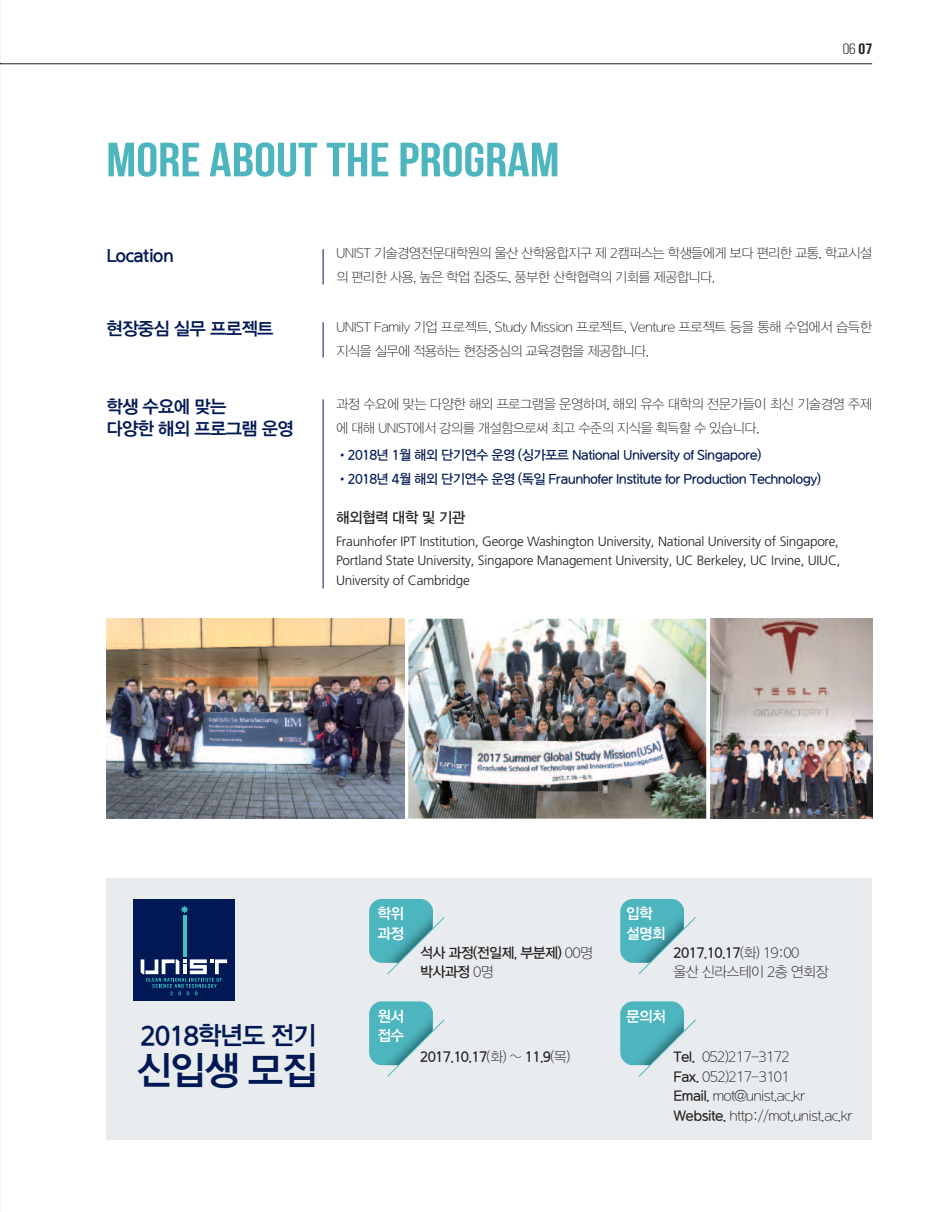
<style>
.page{position:relative;width:936px;height:1212px;background:#fff}
.page>*{position:absolute;margin:0;border:0;box-sizing:border-box;transform-origin:0 0}
.t1{font:700 48px "Bebas Neue";color:#4db5be;scale:1.15 1}
.t2{font:39px "DX Ngo Std 40";color:#001954}
.t3{font:25.5px "DX Ngo Std 40";color:#001954}
.t4{font:18px/22.5px "DX Ngo Std 40";letter-spacing:-.04em;color:#001954}
.t5{font:15px/19.5px "DX Ngo Std 40";letter-spacing:-.04em;color:#fff}
.t6{font:15px "DX Ngo Std 30";letter-spacing:-.05em;color:#231f20}
.t7{font:15px "Bebas Neue";color:#231f20;scale:1.15 1}
.t8{font:14.25px/19.5px "DX Ngo Std 10";letter-spacing:-.05em;color:#231f20}
.t9{font:14.25px/19.5px "DX Ngo Std 30";letter-spacing:-.05em;color:#231f20}
.t10{font:13.5px/24px "DX Ngo Std 10";letter-spacing:-.05em;color:#231f20}
.t11{font:300 13.5px/19.5px "Frutiger LT Std";letter-spacing:-.015em;color:#231f20}
.t12{font:13.5px "DX Ngo Std 30";letter-spacing:-.05em;color:#001954}
.s1{font-weight:700}
.s2{font-size:27px}
.s3{font-family:"DX Ngo Std 10"}
.s4{font-family:"DX Ngo Std 30"}
</style>
<div class="page">
<div style="left:106px;top:878px;width:766px;height:262px;background:#e9ecee"></div>
<img style="left:408px;top:619px;width:298px;height:200px">
<img style="left:106px;top:619px;width:298px;height:200px">
<div style="left:369px;top:899px;width:64px;height:64px;background:#4db5be;border-radius:13px"></div>
<div style="left:133px;top:899px;width:102px;height:102px;background:#001954"></div>
<svg style="left:180px;top:905px;width:9px;height:9px"></svg>
<hr style="left:183px;top:915px;width:3px;height:42px;background:#41c1c2">
<svg style="left:141px;top:959px;width:86px;height:36px"></svg>
<hr style="left:0;top:64px;width:872px;height:1px;background:#231f20">
<hr style="left:323px;top:249px;width:1px;height:36px;background:#001954">
<hr style="left:323px;top:322px;width:1px;height:35px;background:#001954">
<hr style="left:323px;top:399px;width:1px;height:189px;background:#001954">
<div style="left:369px;top:1001px;width:64px;height:64px;background:#4db5be;border-radius:13px"></div>
<div style="left:620px;top:899px;width:64px;height:64px;background:#4db5be;border-radius:13px"></div>
<div style="left:620px;top:1001px;width:64px;height:64px;background:#4db5be;border-radius:13px"></div>
<svg style="left:387px;top:917px;width:58px;height:58px"></svg>
<svg style="left:387px;top:1019px;width:58px;height:58px"></svg>
<svg style="left:638px;top:1019px;width:58px;height:58px"></svg>
<svg style="left:638px;top:916px;width:58px;height:59px"></svg>
<hr style="left:0;top:0;width:1px;height:64px;background:#d1d2d4">
<hr style="left:0;top:64px;width:1px;height:1148px;background:#d1d2d4">
<img style="left:710px;top:619px;width:162px;height:200px">
<h1 class="t1" style="left:106px;top:132px;width:395px">MORE ABOUTTHE PROGRAM</h1>
<p class="t7" style="left:842px;top:40px;width:27px">06 <span class="s1">07</span></p>
<h3 class="t4" style="left:106px;top:245px;width:69px">Location</h3>
<p class="t10" style="left:336px;top:242px;width:537px">UNIST 기술경영전문대학원의 울산 산학융합지구 제 2캠퍼스는 학생들에게 보다 편리한 교통, 학교시설 의 편리한 사용, 높은 학업 집중도, 풍부한 산학협력의 기회를 제공합니다.</p>
<h3 class="t4" style="left:106px;top:319px;width:169px">현장중심 실무 프로젝트</h3>
<p class="t10" style="left:336px;top:315px;width:537px">UNIST Family 기업 프로젝트, Study Mission 프로젝트, Venture 프로젝트 등을 통해 수업에서 습득한 지식을 실무에 적용하는 현장중심의 교육경험을 제공합니다.</p>
<h3 class="t4" style="left:106px;top:396px;width:189px">학생 수요에 맞는<br>다양한 해외 프로그램 운영</h3>
<p class="t10" style="left:336px;top:393px;width:537px">과정 수요에 맞는 다양한 해외 프로그램을 운영하며, 해외 유수 대학의 전문가들이 최신 기술경영 주제 에 대해 UNIST에서 강의를 개설함으로써 최고 수준의 지식을 획득할 수 있습니다.</p>
<p class="t12" style="left:336px;top:448px;width:426px">•2018년 1월 해외 단기연수 운영 (싱가포르 National University of Singapore)</p>
<p class="t12" style="left:336px;top:472px;width:486px">•2018년 4월 해외 단기연수 운영 (독일 Fraunhofer Institute for Production Technology)</p>
<p class="t6" style="left:336px;top:510px;width:131px">해외협력 대학 및 기관</p>
<p class="t11" style="left:336px;top:532px;width:506px">Fraunhofer IPT Institution, George Washington University, National University of Singapore,<br>Portland State University, Singapore Management University, UC Berkeley, UC Irvine, UIUC,<br>University of Cambridge</p>
<h3 class="t3" style="left:140px;top:1023px;width:177px"><span class="s2">2018</span>학년도 전기</h3>
<h2 class="t2" style="left:136px;top:1050px;width:182px">신입생 모집</h2>
<p class="t5" style="left:377px;top:905px;width:28px">학위 과정</p>
<p class="t5" style="left:377px;top:1007px;width:28px">원서 접수</p>
<p class="t9" style="left:420px;top:943px;width:174px">석사 과정(전일제, 부분제) <span class="s3">00명 </span>박사과정 <span class="s3">0명</span></p>
<p class="t9" style="left:420px;top:1048px;width:152px">2017.10.17<span class="s3">(화) ~</span> 11.9<span class="s3">(목)</span></p>
<p class="t5" style="left:626px;top:905px;width:41px">입학 설명회</p>
<p class="t9" style="left:673px;top:943px;width:127px">2017.10.17<span class="s3">(화) 19:00</span></p>
<p class="t8" style="left:673px;top:963px;width:156px">울산 신라스테이 2층 연회장</p>
<p class="t5" style="left:626px;top:1007px;width:41px">문의처</p>
<p class="t8" style="left:673px;top:1048px;width:181px"><span class="s4">Tel.</span> 052)217-3172<br><span class="s4">Fax.</span> 052)217-3101<br><span class="s4">Email.</span> mot@unist.ac.kr<br><span class="s4">Website.</span> http://mot.unist.ac.kr</p>
</div>
